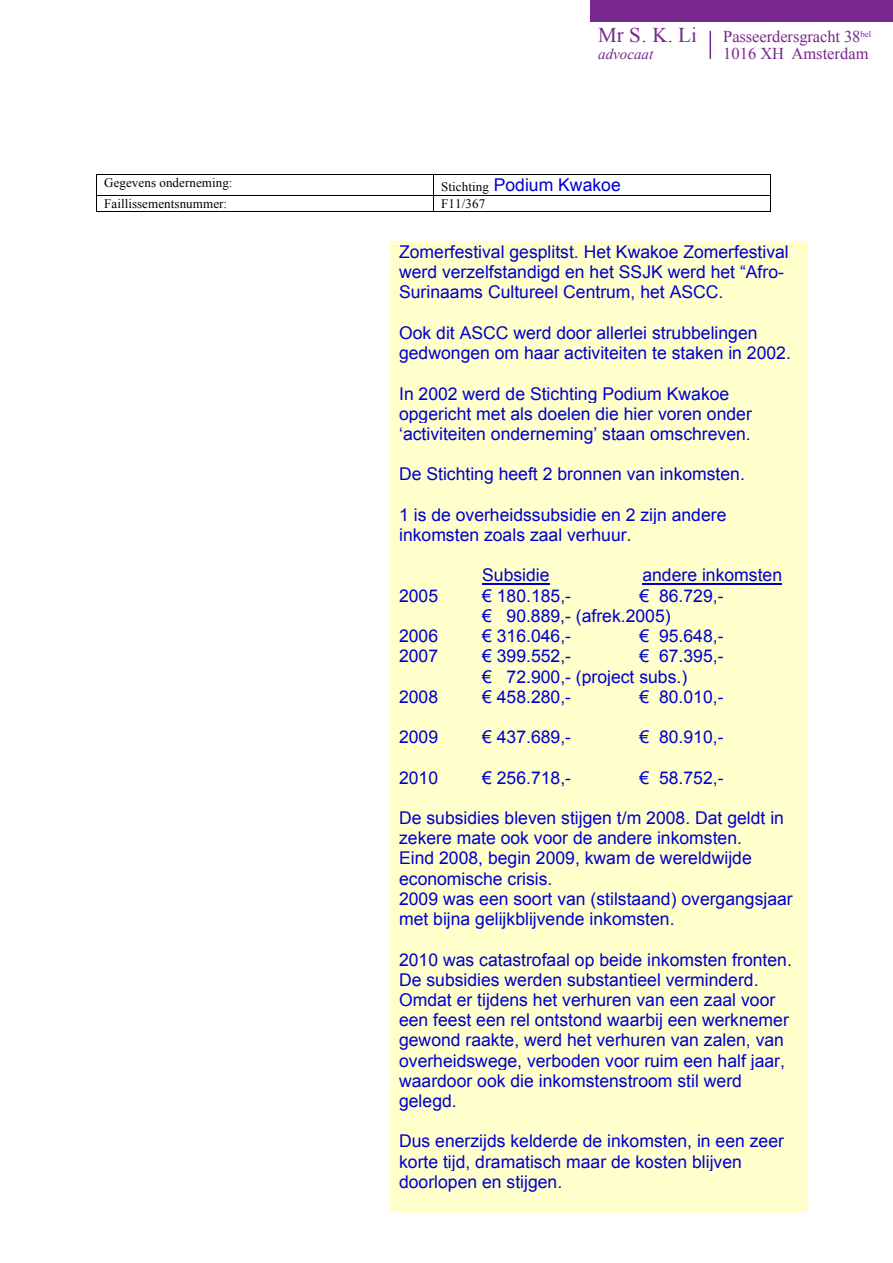
<style>
.page{position:relative;width:893px;height:1263px;background:#fff}
.page>*{position:absolute;margin:0;border:0;box-sizing:border-box;transform-origin:0 0}
.t1{font:21px "Times New Roman";color:#77278d}
.t2{font:17.55px/20.2px "Arial";color:#00c}
.t3{font:16.5px "Times New Roman";letter-spacing:-.005em;color:#77278d}
.t4{font:italic 15px "Times New Roman";color:#77278d}
.t5{font:13.05px "Times New Roman";letter-spacing:.005em;color:#000}
.s1{font-family:"Times New Roman";font-size:13.05px;color:#000}
</style>
<div class="page">
<hr style="left:709px;top:31px;width:2px;height:28px;background:#77278d">
<div style="left:590px;top:0;width:303px;height:21px;background:#77278d"></div>
<hr style="left:96px;top:174px;width:337px;height:1px;background:#000">
<hr style="left:434px;top:174px;width:336px;height:1px;background:#000">
<hr style="left:96px;top:195px;width:337px;height:1px;background:#000">
<hr style="left:434px;top:195px;width:336px;height:1px;background:#000">
<svg style="left:96px;top:175px;width:1px;height:36px"></svg>
<hr style="left:96px;top:211px;width:337px;height:1px;background:#000">
<svg style="left:433px;top:174px;width:1px;height:38px"></svg>
<hr style="left:434px;top:211px;width:336px;height:1px;background:#000">
<svg style="left:770px;top:174px;width:1px;height:38px"></svg>
<div style="left:390px;top:242px;width:418px;height:970px;background:#ffc"></div>
<hr style="left:482px;top:583px;width:68px;height:1px;background:#00c">
<hr style="left:642px;top:583px;width:140px;height:1px;background:#00c">
<p class="t1" style="left:598px;top:21px;width:100px">Mr S. K. Li</p>
<p class="t3" style="left:723px;top:25px;width:149px">Passeerdersgracht 38<sup>bel</sup></p>
<p class="t4" style="left:598px;top:44px;width:56px">advocaat</p>
<p class="t3" style="left:723px;top:42px;width:147px">1016 XH Amsterdam</p>
<p class="t5" style="left:104px;top:174px;width:130px">Gegevens onderneming:</p>
<p class="t2" style="left:441px;top:175px;width:181px"><span class="s1">Stichting</span> Podium Kwakoe</p>
<p class="t5" style="left:104px;top:195px;width:124px">Faillissementsnummer:</p>
<p class="t5" style="left:441px;top:195px;width:45px">F11/367</p>
<p class="t2" style="left:399px;top:242px;width:391px">Zomerfestival gesplitst. Het Kwakoe Zomerfestival werd verzelfstandigd en het SSJK werd het “Afro-<br>Surinaams Cultureel Centrum, het ASCC.</p>
<p class="t2" style="left:399px;top:323px;width:393px">Ook dit ASCC werd door allerlei strubbelingen gedwongen om haar activiteiten te staken in 2002.</p>
<p class="t2" style="left:399px;top:383px;width:354px">In 2002 werd de Stichting Podium Kwakoe opgericht met als doelen die hier voren onder ‘activiteiten onderneming’ staan omschreven.</p>
<p class="t2" style="left:399px;top:464px;width:347px">De Stichting heeft 2 bronnen van inkomsten.</p>
<p class="t2" style="left:399px;top:505px;width:329px">1 is de overheidssubsidie en 2 zijn andere inkomsten zoals zaal verhuur.</p>
<p class="t2" style="left:482px;top:565px;width:69px">Subsidie</p>
<p class="t2" style="left:642px;top:565px;width:141px">andere inkomsten</p>
<p class="t2" style="left:399px;top:586px;width:41px">2005</p>
<p class="t2" style="left:482px;top:586px;width:90px">€ 180.185,-</p>
<p class="t2" style="left:482px;top:586px;width:243px;text-indent:157px">€ 86.729,- € 90.889,- (afrek.2005)</p>
<p class="t2" style="left:399px;top:626px;width:41px">2006</p>
<p class="t2" style="left:482px;top:626px;width:90px">€ 316.046,-</p>
<p class="t2" style="left:639px;top:626px;width:85px">€ 95.648,-</p>
<p class="t2" style="left:399px;top:646px;width:41px">2007</p>
<p class="t2" style="left:482px;top:646px;width:90px">€ 399.552,-</p>
<p class="t2" style="left:482px;top:646px;width:243px;text-indent:157px">€ 67.395,- € 72.900,- (project subs.)</p>
<p class="t2" style="left:399px;top:686px;width:41px">2008</p>
<p class="t2" style="left:482px;top:686px;width:90px">€ 458.280,-</p>
<p class="t2" style="left:639px;top:686px;width:85px">€ 80.010,-</p>
<p class="t2" style="left:399px;top:727px;width:41px">2009</p>
<p class="t2" style="left:482px;top:727px;width:90px">€ 437.689,-</p>
<p class="t2" style="left:639px;top:727px;width:85px">€ 80.910,-</p>
<p class="t2" style="left:399px;top:767px;width:41px">2010</p>
<p class="t2" style="left:482px;top:767px;width:90px">€ 256.718,-</p>
<p class="t2" style="left:639px;top:767px;width:85px">€ 58.752,-</p>
<p class="t2" style="left:399px;top:808px;width:395px">De subsidies bleven stijgen t/m 2008. Dat geldt in zekere mate ook voor de andere inkomsten.<br>Eind 2008, begin 2009, kwam de wereldwijde economische crisis.<br>2009 was een soort van (stilstaand) overgangsjaar met bijna gelijkblijvende inkomsten.</p>
<p class="t2" style="left:399px;top:949px;width:394px">2010 was catastrofaal op beide inkomsten fronten.<br>De subsidies werden substantieel verminderd.<br>Omdat er tijdens het verhuren van een zaal voor een feest een rel ontstond waarbij een werknemer gewond raakte, werd het verhuren van zalen, van overheidswege, verboden voor ruim een half jaar, waardoor ook die inkomstenstroom stil werd gelegd.</p>
<p class="t2" style="left:399px;top:1131px;width:386px">Dus enerzijds kelderde de inkomsten, in een zeer korte tijd, dramatisch maar de kosten blijven doorlopen en stijgen.</p>
</div>
